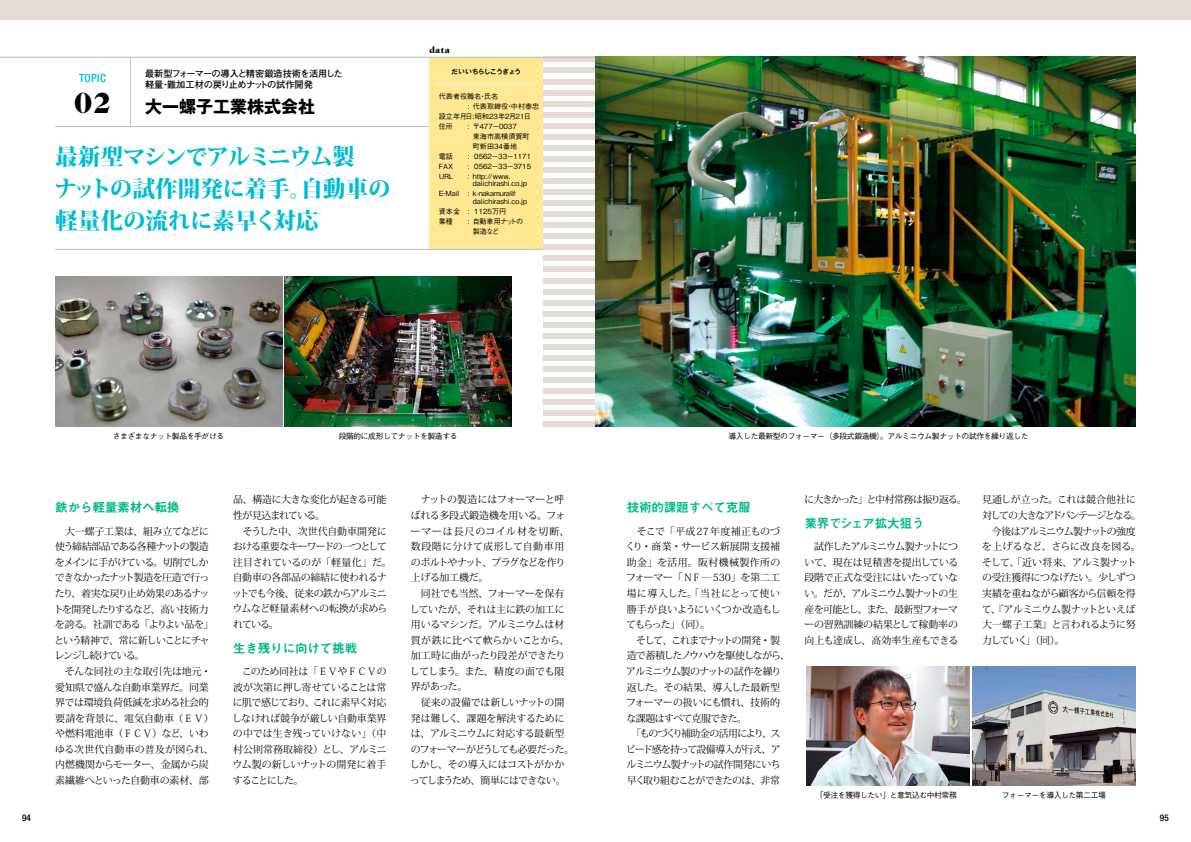
<style>
.page{position:relative;width:1191px;height:842px;background:#fff}
.page>*{position:absolute;margin:0;border:0;box-sizing:border-box;transform-origin:0 0}
.t1{font:900 29.8px "Caslon Two Twenty Four";color:#000}
.t2{font:800 22.7px/31.9px "Koz Min Pr 6 N";letter-spacing:-.02em;color:#00bcd2}
.t3{font:700 17px "Gothic MB101 Pro";color:#000}
.t4{font:12.8px "Midashi Go Pro MB31";letter-spacing:-.03em;color:#00b989}
.t5{font:500 condensed 11.3px "Helvetica Neue";letter-spacing:.03em;color:#00bcd2}
.t6{font:9.9px/15.6px "Koz Min Pr 6 N";letter-spacing:-.04em;color:#000}
.t7{font:9.9px "Koz Min Pr 6 N";letter-spacing:-.085em;color:#000}
.t8{font:700 9.2px/11.3px "Futo Go B101 Pro";letter-spacing:-.02em;color:#000}
.t9{font:500 condensed 9.2px "Helvetica Neue";color:#000}
.t10{font:900 9.2px "Caslon Two Twenty Four";color:#000}
.t11{font:500 7.8px "Gothic BBB Pro";letter-spacing:-.05em;color:#000}
.t12{font:500 7.1px/9.9px "Gothic BBB Pro";color:#000}
.t13{font:500 7.1px "Gothic BBB Pro";letter-spacing:-.37em;color:#000}
.t14{font:500 7.1px "Gothic BBB Pro";letter-spacing:-.185em;color:#000}
.t15{font:500 7.1px/9.9px "Gothic BBB Pro";letter-spacing:-.075em;color:#000}
.t16{font:500 7.1px/9.9px "Gothic BBB Pro";letter-spacing:-.095em;color:#000}
.t17{font:700 6.4px "Gothic MB101 Pro De";letter-spacing:-.03em;color:#000}
</style>
<div class="page">
<div style="left:0;top:0;width:595px;height:20px;background:#e4dbd7"></div>
<div style="left:543px;top:68px;width:52px;height:5px;background:#e4dbd7"></div>
<div style="left:543px;top:57px;width:52px;height:5px;background:#e4dbd7"></div>
<div style="left:543px;top:223px;width:52px;height:5px;background:#e4dbd7"></div>
<div style="left:543px;top:200px;width:52px;height:6px;background:#e4dbd7"></div>
<div style="left:543px;top:178px;width:52px;height:6px;background:#e4dbd7"></div>
<div style="left:543px;top:156px;width:52px;height:6px;background:#e4dbd7"></div>
<div style="left:543px;top:134px;width:52px;height:5px;background:#e4dbd7"></div>
<div style="left:543px;top:112px;width:52px;height:5px;background:#e4dbd7"></div>
<div style="left:543px;top:90px;width:52px;height:5px;background:#e4dbd7"></div>
<div style="left:543px;top:234px;width:52px;height:5px;background:#e4dbd7"></div>
<div style="left:543px;top:211px;width:52px;height:6px;background:#e4dbd7"></div>
<div style="left:543px;top:189px;width:52px;height:6px;background:#e4dbd7"></div>
<div style="left:543px;top:167px;width:52px;height:6px;background:#e4dbd7"></div>
<div style="left:543px;top:145px;width:52px;height:6px;background:#e4dbd7"></div>
<div style="left:543px;top:123px;width:52px;height:5px;background:#e4dbd7"></div>
<div style="left:543px;top:101px;width:52px;height:5px;background:#e4dbd7"></div>
<div style="left:543px;top:79px;width:52px;height:5px;background:#e4dbd7"></div>
<div style="left:543px;top:256px;width:52px;height:5px;background:#e4dbd7"></div>
<div style="left:543px;top:245px;width:52px;height:5px;background:#e4dbd7"></div>
<div style="left:543px;top:410px;width:52px;height:6px;background:#e4dbd7"></div>
<div style="left:543px;top:388px;width:52px;height:6px;background:#e4dbd7"></div>
<div style="left:543px;top:366px;width:52px;height:6px;background:#e4dbd7"></div>
<div style="left:543px;top:344px;width:52px;height:6px;background:#e4dbd7"></div>
<div style="left:543px;top:322px;width:52px;height:5px;background:#e4dbd7"></div>
<div style="left:543px;top:300px;width:52px;height:5px;background:#e4dbd7"></div>
<div style="left:543px;top:278px;width:52px;height:5px;background:#e4dbd7"></div>
<div style="left:543px;top:422px;width:52px;height:5px;background:#e4dbd7"></div>
<div style="left:543px;top:399px;width:52px;height:6px;background:#e4dbd7"></div>
<div style="left:543px;top:377px;width:52px;height:6px;background:#e4dbd7"></div>
<div style="left:543px;top:355px;width:52px;height:6px;background:#e4dbd7"></div>
<div style="left:543px;top:333px;width:52px;height:5px;background:#e4dbd7"></div>
<div style="left:543px;top:311px;width:52px;height:5px;background:#e4dbd7"></div>
<div style="left:543px;top:289px;width:52px;height:5px;background:#e4dbd7"></div>
<div style="left:543px;top:267px;width:52px;height:5px;background:#e4dbd7"></div>
<hr style="left:55px;top:126px;width:449px;height:1px;background:#c3c3c3">
<div style="left:429px;top:57px;width:114px;height:193px;background:#ffe891"></div>
<hr style="left:55px;top:249px;width:488px;height:1px;background:#c3c3c3">
<hr style="left:0;top:57px;width:595px;height:1px;background:#c3c3c3">
<hr style="left:130px;top:58px;width:1px;height:69px;background:#c3c3c3">
<img style="left:55px;top:277px;width:227px;height:150px">
<img style="left:285px;top:277px;width:227px;height:150px">
<hr style="left:438px;top:84px;width:96px;height:1px;background:#fff">
<img style="left:595px;top:56px;width:541px;height:730px">
<div style="left:595px;top:0;width:596px;height:20px;background:#e4dbd7"></div>
<svg style="left:595px;top:145px;width:1px;height:72px"></svg>
<svg style="left:595px;top:344px;width:1px;height:72px"></svg>
<img style="left:806px;top:666px;width:163px;height:119px">
<img style="left:972px;top:666px;width:163px;height:119px">
<p class="t10" style="left:429px;top:45px;width:22px">data</p>
<p class="t5" style="left:79px;top:71px;width:28px">TOPIC</p>
<h1 class="t1" style="left:74px;top:85px;width:38px">02</h1>
<p class="t8" style="left:145px;top:67px;width:199px">最新型フォーマーの導入と精密鍛造技術を活用した軽量・難加工材の戻り止めナットの試作開発</p>
<h3 class="t3" style="left:145px;top:92px;width:172px">大一螺子工業株式会社</h3>
<h2 class="t2" style="left:54px;top:141px;width:338px">最新型マシンでアルミニウム製<br>ナットの試作開発に着手。自動車の軽量化の流れに素早く対応</h2>
<p class="t17" style="left:451px;top:66px;width:71px">だいいちらしこうぎょう</p>
<p class="t12" style="left:439px;top:91px;width:61px">代表者役職名・氏名</p>
<p class="t12" style="left:468px;top:101px;width:73px">: 代表取締役・中村泰忠</p>
<p class="t14" style="left:439px;top:111px;width:94px">設立年月日 : 昭和２３年２月２１日</p>
<p class="t12" style="left:439px;top:120px;width:16px">住所</p>
<p class="t12" style="left:473px;top:120px;width:58px;text-indent:-5px">: 〒４７７－００３７<br>東海市高横須賀町町新田３４番地</p>
<p class="t12" style="left:439px;top:150px;width:16px">電話</p>
<p class="t13" style="left:468px;top:150px;width:66px">: ０５６２－３３－１１７１</p>
<p class="t12" style="left:437px;top:160px;width:18px">ＦＡＸ</p>
<p class="t13" style="left:468px;top:160px;width:66px">: ０５６２－３３－３７１５</p>
<p class="t12" style="left:438px;top:170px;width:18px">ＵＲＬ</p>
<p class="t12" style="left:473px;top:171px;width:56px;line-height:7.8px;text-indent:-5px">: http://www. daiichirashi.co.jp</p>
<p class="t12" style="left:473px;top:189px;width:56px;line-height:7.8px;text-indent:-35px">Ｅ‐Ｍａｉｌ : k-nakamura@ daiichirashi.co.jp</p>
<p class="t16" style="left:439px;top:206px;width:69px">資本金 : １１２５万円業種</p>
<p class="t15" style="left:473px;top:215px;width:52px;text-indent:-5px">: 自動車用ナットの製造など</p>
<p class="t9" style="left:22px;top:812px;width:10px">94</p>
<p class="t11" style="left:113px;top:430px;width:113px">さまざまなナット製品を手がける</p>
<p class="t11" style="left:339px;top:430px;width:120px">段階的に成形してナットを製造する</p>
<p class="t4" style="left:55px;top:497px;width:126px">鉄から軽量素材へ転換</p>
<p class="t6" style="left:54px;top:523px;width:161px">　大一螺子工業は、組み立てなどに使う締結部品である各種ナットの製造をメインに手がけている。切削でしかできなかったナット製造を圧造で行ったり、着実な戻り止め効果のあるナットを開発したりするなど、高い技術力を誇る。社訓である「よりよい品を」という精神で、常に新しいことにチャレンジし続けている。<br>　そんな同社の主な取引先は地元・愛知県で盛んな自動車業界だ。同業界では環境負荷低減を求める社会的要請を背景に、電気自動車（ＥＶ）や燃料電池車（ＦＣＶ）など、いわゆる次世代自動車の普及が図られ、内燃機関からモーター、金属から炭素繊維へといった自動車の素材、部</p>
<p class="t6" style="left:232px;top:492px;width:161px">品、構造に大きな変化が起きる可能性が見込まれている。<br>　そうした中、次世代自動車開発における重要なキーワードの一つとして注目されているのが「軽量化」だ。自動車の各部品の締結に使われるナットでも今後、従来の鉄からアルミニウムなど軽量素材への転換が求められている。</p>
<p class="t4" style="left:233px;top:637px;width:126px">生き残りに向けて挑戦</p>
<p class="t6" style="left:232px;top:664px;width:156px;text-align:justify">　このため同社は「ＥＶやＦＣＶの波が次第に押し寄せていることは常に肌で感じており、これに素早く対応しなければ競争が厳しい自動車業界の中では生き残っていけない」（中村公則常務取締役）とし、アルミニウム製の新しいナットの開発に着手することにした。</p>
<p class="t6" style="left:410px;top:492px;width:166px">　ナットの製造にはフォーマーと呼ばれる多段式鍛造機を用いる。フォーマーは長尺のコイル材を切断、数段階に分けて成形して自動車用のボルトやナット、プラグなどを作り上げる加工機だ。<br>　同社でも当然、フォーマーを保有していたが、それは主に鉄の加工に用いるマシンだ。アルミニウムは材質が鉄に比べて軟らかいことから、加工時に曲がったり段差ができたりしてしまう。また、精度の面でも限界があった。<br>　従来の設備では新しいナットの開発は難しく、課題を解決するためには、アルミニウムに対応する最新型のフォーマーがどうしても必要だった。しかし、その導入にはコストがかかってしまうため、簡単にはできない。</p>
<p class="t11" style="left:728px;top:430px;width:302px">導入した最新型のフォーマー（多段式鍛造機）。アルミニウム製ナットの試作を繰り返した</p>
<p class="t4" style="left:626px;top:497px;width:126px">技術的課題すべて克服</p>
<p class="t6" style="left:625px;top:523px;width:165px">　そこで「平成 27 年度補正ものづくり・商業・サービス新展開支援補助金」を活用。阪村機械製作所のフォーマー「ＮＦ― 530」を第二工場に導入した。「当社にとって使い勝手が良いようにいくつか改造もしてもらった」（同）。<br>　そして、これまでナットの開発・製造で蓄積したノウハウを駆使しながら、アルミニウム製のナットの試作を繰り返した。その結果、導入した最新型フォーマーの扱いにも慣れ、技術的な課題はすべて克服できた。<br>　「ものづくり補助金の活用により、スピード感を持って設備導入が行え、アルミニウム製ナットの試作開発にいち早く取り組むことができたのは、非常</p>
<p class="t7" style="left:804px;top:494px;width:164px">に大きかった」と中村常務は振り返る。</p>
<p class="t4" style="left:804px;top:513px;width:122px">業界でシェア拡大狙う</p>
<p class="t6" style="left:804px;top:539px;width:156px;text-align:justify">　試作したアルミニウム製ナットについて、現在は見積書を提出している段階で正式な受注にはいたっていない。だが、アルミニウム製ナットの生産を可能とし、また、最新型フォーマーの習熟訓練の結果として稼動率の向上も達成し、高効率生産もできる</p>
<p class="t6" style="left:981px;top:492px;width:161px">見通しが立った。これは競合他社に対しての大きなアドバンテージとなる。　今後はアルミニウム製ナットの強度を上げるなど、さらに改良を図る。そして、「近い将来、アルミ製ナットの受注獲得につなげたい。少しずつ実績を重ねながら顧客から信頼を得て、『アルミニウム製ナットといえば大一螺子工業』と言われるように努力していく」（同）。</p>
<p class="t11" style="left:815px;top:789px;width:143px">「受注を獲得したい」と意気込む中村常務</p>
<p class="t11" style="left:1002px;top:789px;width:106px">フォーマーを導入した第二工場</p>
<p class="t9" style="left:1159px;top:812px;width:10px">95</p>
</div>
